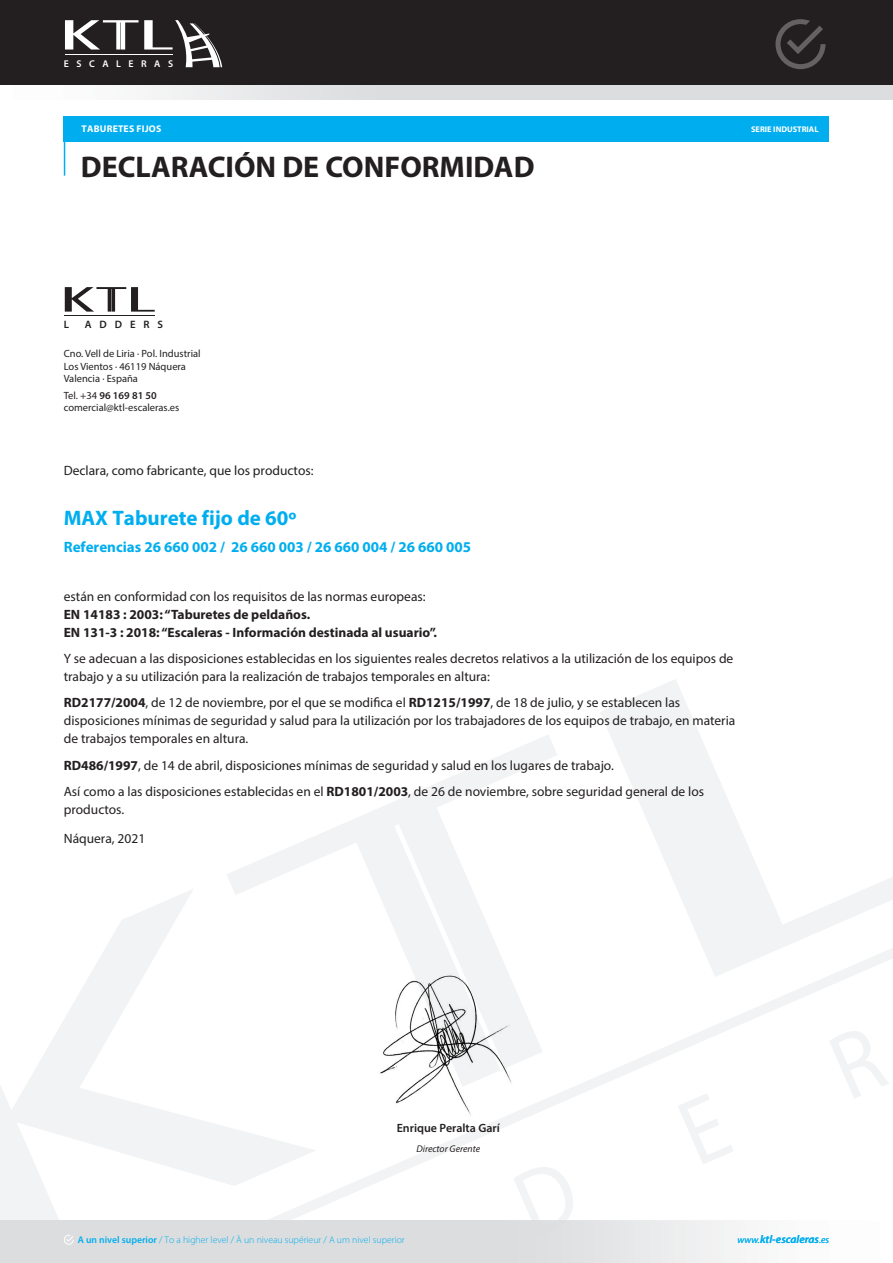
<style>
.page{position:relative;width:893px;height:1263px;background:#fff}
.page>*{position:absolute;margin:0;border:0;box-sizing:border-box;transform-origin:0 0}
.t1{font:700 30px "Myriad Pro";color:#231f20}
.t2{font:700 21px "Myriad Pro";color:#00aeef}
.t3{font:700 15px "Myriad Pro";color:#00aeef}
.t4{font:13.5px/18px "Myriad Pro";color:#231f20}
.t5{font:700 13.5px/18px "Myriad Pro";color:#231f20}
.texto_corrido{font:600 12px "Myriad Pro";color:#231f20}
.t6{font:italic 600 11.25px "Myriad Pro";color:#00aeef}
.t7{font:600 10.8px "Myriad Pro";letter-spacing:.735em;color:#231f20}
.t8{font:10.5px/12.6px "Myriad Pro";color:#231f20}
.t9{font:600 9.9px "Myriad Pro";letter-spacing:.765em;color:#fff}
.t10{font:300 9.75px "Myriad Pro";color:#00aeef}
.texto_corrido-2{font:italic 9.75px "Myriad Pro";color:#231f20}
.t11{font:700 9.75px "Myriad Pro";letter-spacing:.02em;color:#fff}
.t12{font:700 8.25px "Myriad Pro";color:#fff}
.s1{font-weight:600}
.s2{font-weight:400}
.s3{font-weight:700}
.s4{font-weight:400;font-size:9.75px}
</style>
<div class="page">
<svg style="left:316px;top:977px;width:573px;height:244px"></svg>
<svg style="left:0;top:889px;width:316px;height:332px"></svg>
<svg style="left:600px;top:679px;width:293px;height:298px"></svg>
<svg style="left:226px;top:735px;width:331px;height:352px"></svg>
<div style="left:0;top:0;width:893px;height:85px;background:#231f20"></div>
<svg style="left:65px;top:20px;width:157px;height:47px"></svg>
<svg style="left:775px;top:19px;width:50px;height:50px"></svg>
<div style="left:0;top:1221px;width:893px;height:42px;background:linear-gradient(to right,#d3d4d6,#f5f6f6)"></div>
<svg style="left:151px;top:85px;width:742px;height:15px;background:#dfe0e2"></svg>
<svg style="left:64px;top:1235px;width:10px;height:10px"></svg>
<div style="left:64px;top:116px;width:765px;height:26px;background:#00aeef"></div>
<hr style="left:64px;top:133px;width:1px;height:43px;background:#00aeef">
<img style="left:372px;top:973px;width:149px;height:145px">
<hr style="left:65px;top:315px;width:90px;height:1px;background:#231f20">
<svg style="left:65px;top:287px;width:90px;height:25px"></svg>
<p class="t9" style="left:64px;top:57px;width:111px">ESCALERAS</p>
<p class="t11" style="left:82px;top:123px;width:81px">TABURETES FIJOS</p>
<p class="t1" style="left:81px;top:148px;width:455px">DECLARACIÓN DE CONFORMIDAD</p>
<p class="t12" style="left:751px;top:124px;width:69px">SERIE INDUSTRIAL</p>
<p class="t7" style="left:64px;top:317px;width:7px">L</p>
<p class="t7" style="left:85px;top:317px;width:80px">ADDERS</p>
<p class="t8" style="left:64px;top:347px;width:138px">Cno. Vell de Liria · Pol. Industrial<br>Los Vientos · 46119 Náquera<br>Valencia · España</p>
<p class="t8" style="left:64px;top:389px;width:117px">Tel. +34 <span class="s1">96 169 81 50 </span>comercial@ktl-escaleras.es</p>
<p class="t4" style="left:64px;top:461px;width:251px">Declara, como fabricante, que los productos:</p>
<p class="t2" style="left:64px;top:504px;width:234px">MAX Taburete fijo de 60º</p>
<p class="t3" style="left:64px;top:537px;width:409px">Referencias 26 660 002 / 26 660 003 / 26 660 004 / 26 660 005</p>
<p class="t5" style="left:64px;top:586px;width:375px"><span class="s2">están en conformidad con los requisitos de las normas europeas:<br></span>EN 14183 : 2003: “Taburetes de peldaños.<br>EN 131-3 : 2018: “Escaleras - Información destinada al usuario”.</p>
<p class="t4" style="left:64px;top:649px;width:671px">Y se adecuan a las disposiciones establecidas en los siguientes reales decretos relativos a la utilización de los equipos de trabajo y a su utilización para la realización de trabajos temporales en altura:</p>
<p class="t4" style="left:64px;top:693px;width:673px"><span class="s3">RD2177/2004</span>, de 12 de noviembre, por el que se modifica el <span class="s3">RD1215/1997</span>, de 18 de julio, y se establecen las disposiciones mínimas de seguridad y salud para la utilización por los trabajadores de los equipos de trabajo, en materia de trabajos temporales en altura.</p>
<p class="t4" style="left:64px;top:752px;width:642px;line-height:26.2px"><span class="s3">RD486/1997</span>, de 14 de abril, disposiciones mínimas de seguridad y salud en los lugares de trabajo.<br>Así como a las disposiciones establecidas en el <span class="s3">RD1801/2003</span>, de 26 de noviembre, sobre seguridad general de los</p>
<p class="t4" style="left:64px;top:795px;width:83px;line-height:29px">productos.<br>Náquera, 2021</p>
<p class="texto_corrido" style="left:397px;top:1120px;width:105px">Enrique Peralta Garí</p>
<p class="texto_corrido-2" style="left:416px;top:1143px;width:65px">Director Gerente</p>
<p class="t10" style="left:78px;top:1234px;width:328px"><span class="s1">A un nivel superior</span> / To a higher level / À un niveau supérieur / A um nivel superior</p>
<p class="t6" style="left:737px;top:1232px;width:93px"><span class="s4">www.</span>ktl-escaleras<span class="s4">.es</span></p>
</div>
